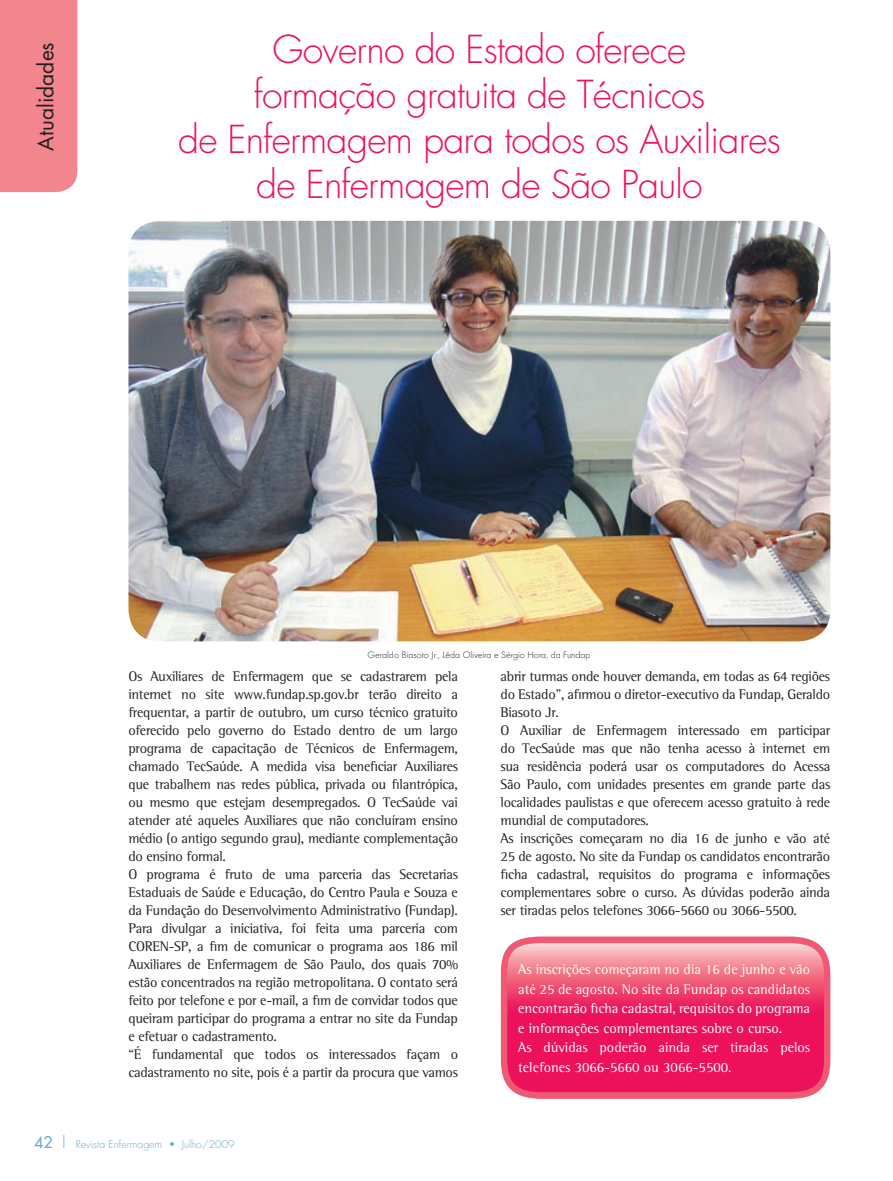
<style>
.page{position:relative;width:893px;height:1181px;background:#fff}
.page>*{position:absolute;margin:0;border:0;box-sizing:border-box;transform-origin:0 0}
.t1{font:300 37.5px/45px "Futura";letter-spacing:-.02em;color:#ed105b;text-align:center}
.t2{font:21px "Futura";color:#231f20}
.t3{font:14.25px/18px "Rotis Semi Serif";letter-spacing:-.02em;color:#231f20}
.t4{font:14.25px/19.5px "Rotis Semi Serif";color:#fff}
.t5{font:300 10.5px "Futura";color:#71abcb}
.t6{font:300 9.75px "Futura T";color:#231f20}
.s1{font-weight:400;font-size:15.75px}
.s2{font-size:15.75px}
</style>
<div class="page">
<svg style="left:501px;top:936px;width:329px;height:163px;background:#ef4173"></svg>
<img style="left:128px;top:221px;width:702px;height:420px">
<div style="left:0;top:0;width:77px;height:192px;background:#f3858f"></div>
<h2 class="t2" style="left:32px;top:151px;width:110px;rotate:-90deg">Atualidades</h2>
<h1 class="t1" style="left:178px;top:27px;width:604px">Governo do Estado oferece<br>formação gratuita de Técnicos<br>de Enfermagem para todos os Auxiliares de Enfermagem de São Paulo</h1>
<p class="t6" style="left:367px;top:649px;width:224px">Geraldo Biasoto Jr., Lêda Oliveira e Sérgio Hora, da Fundap</p>
<p class="t3" style="left:128px;top:667px;width:331px">Os Auxiliares de Enfermagem que se cadastrarem pela internet no site www.fundap.sp.gov.br terão direito a frequentar, a partir de outubro, um curso técnico gratuito oferecido pelo governo do Estado dentro de um largo programa de capacitação de Técnicos de Enfermagem, chamado TecSaúde. A medida visa beneficiar Auxiliares que trabalhem nas redes pública, privada ou filantrópica, ou mesmo que estejam desempregados. O TecSaúde vai atender até aqueles Auxiliares que não concluíram ensino médio (o antigo segundo grau), mediante complementação do ensino formal.<br>O programa é fruto de uma parceria das Secretarias Estaduais de Saúde e Educação, do Centro Paula e Souza e da Fundação do Desenvolvimento Administrativo (Fundap).<br>Para divulgar a iniciativa, foi feita uma parceria com COREN-SP, a fim de comunicar o programa aos 186 mil Auxiliares de Enfermagem de São Paulo, dos quais 70% estão concentrados na região metropolitana. O contato será feito por telefone e por e-mail, a fim de convidar todos que queiram participar do programa a entrar no site da Fundap e efetuar o cadastramento.<br>“É fundamental que todos os interessados façam o cadastramento no site, pois é a partir da procura que vamos</p>
<p class="t3" style="left:500px;top:667px;width:331px">abrir turmas onde houver demanda, em todas as 64 regiões do Estado”, afirmou o diretor-executivo da Fundap, Geraldo Biasoto Jr.<br>O Auxiliar de Enfermagem interessado em participar do TecSaúde mas que não tenha acesso à internet em sua residência poderá usar os computadores do Acessa São Paulo, com unidades presentes em grande parte das localidades paulistas e que oferecem acesso gratuito à rede mundial de computadores.<br>As inscrições começaram no dia 16 de junho e vão até 25 de agosto. No site da Fundap os candidatos encontrarão ficha cadastral, requisitos do programa e informações complementares sobre o curso. As dúvidas poderão ainda ser tiradas pelos telefones 3066-5660 ou 3066-5500.</p>
<p class="t4" style="left:518px;top:960px;width:293px">As inscrições começaram no dia 16 de junho e vão até 25 de agosto. No site da Fundap os candidatos encontrarão ficha cadastral, requisitos do programa e informações complementares sobre o curso.<br>As dúvidas poderão ainda ser tiradas pelos telefones 3066-5660 ou 3066-5500.</p>
<p class="t5" style="left:34px;top:1137px;width:202px"><span class="s1">42</span> <span class="s2">|</span> Revista Enfermagem • Julho/2009</p>
</div>
